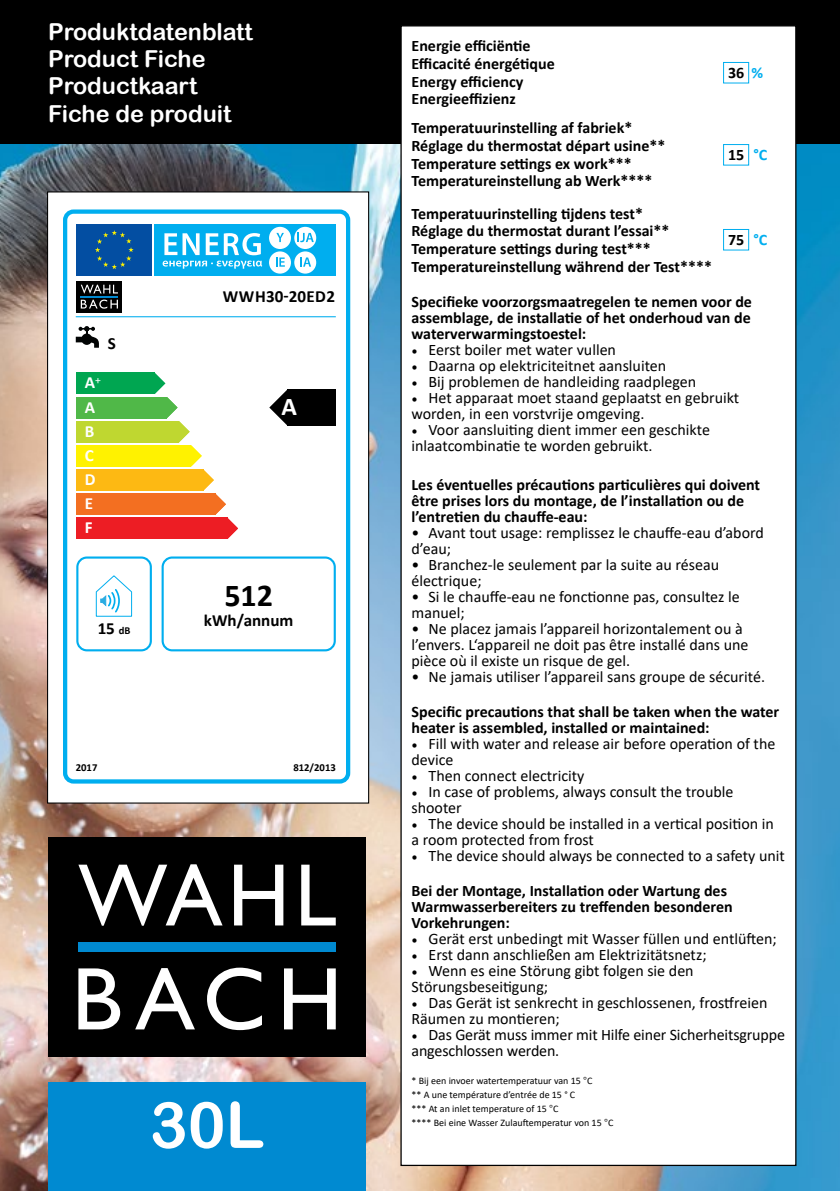
<style>
.page{position:relative;width:840px;height:1191px;background:#fff}
.page>*{position:absolute;margin:0;border:0;box-sizing:border-box;transform-origin:0 0}
.t1{font:64px "Arial Rounded MT Bold";color:#fff}
.t2{font:700 32px "Calibri";color:#000}
.t3{font:700 25.6px "Calibri";color:#fff}
.t4{font:23.4px/27.4px "Arial Rounded MT Bold";color:#fff}
.t5{font:700 17px "Calibri";color:#000}
.t6{font:700 17px "Calibri";letter-spacing:.02em;color:#000}
.t7{font:700 17px/24.2px "Calibri";color:#fff}
.t8{font:16px/16px "Calibri";color:#000}
.t9{font:700 16px/17.6px "Calibri";color:#000}
.t10{font:700 10.6px "Calibri";color:#000}
.t11{font:10px/14px "Calibri";color:#000}
.s1{font-size:10.6px}
.s2{color:#00aeef}
.s3{font-family:"Minion Pro"}
.s4{font-weight:700}
.s5{font-family:"Avant Garde"}
</style>
<div class="page">
<img style="left:0;top:143px;width:839px;height:1048px">
<div style="left:0;top:0;width:839px;height:143px;background:#000"></div>
<div style="left:48px;top:1082px;width:318px;height:109px;background:#008ad1"></div>
<div style="left:48px;top:837px;width:318px;height:219px;background:#000"></div>
<svg style="left:78px;top:864px;width:144px;height:61px"></svg>
<svg style="left:234px;top:864px;width:49px;height:61px"></svg>
<svg style="left:301px;top:864px;width:34px;height:61px"></svg>
<svg style="left:78px;top:968px;width:42px;height:61px"></svg>
<svg style="left:135px;top:968px;width:60px;height:61px"></svg>
<svg style="left:207px;top:967px;width:55px;height:63px"></svg>
<svg style="left:284px;top:968px;width:51px;height:61px"></svg>
<div style="left:78px;top:942px;width:257px;height:10px;background:#0089d0"></div>
<div style="left:47px;top:191px;width:322px;height:612px;background:#fff;border:1px solid #000"></div>
<div style="left:400px;top:25px;width:396px;height:1141px;background:#fff;border:1px solid #000"></div>
<svg style="left:68px;top:214px;width:283px;height:570px"></svg>
<div style="left:63px;top:209px;width:287px;height:574px;border:4px solid #00aeef;border-radius:8px"></div>
<div style="left:76px;top:373px;width:79px;height:21px;background:#00a651"></div>
<div style="left:76px;top:518px;width:151px;height:21px;background:#ed1d24"></div>
<div style="left:76px;top:493px;width:139px;height:22px;background:#f36f21"></div>
<div style="left:76px;top:469px;width:127px;height:21px;background:#fdb913"></div>
<div style="left:76px;top:445px;width:115px;height:21px;background:#fff200"></div>
<div style="left:76px;top:397px;width:91px;height:21px;background:#50b848"></div>
<div style="left:76px;top:421px;width:103px;height:21px;background:#bfd730"></div>
<svg style="left:144px;top:373px;width:94px;height:166px"></svg>
<div style="left:287px;top:389px;width:48px;height:37px;background:#000"></div>
<svg style="left:269px;top:389px;width:18px;height:37px"></svg>
<div style="left:722px;top:144px;width:26px;height:22px;border:1px solid #00aeef"></div>
<div style="left:722px;top:229px;width:26px;height:21px;border:1px solid #00aeef"></div>
<div style="left:722px;top:62px;width:26px;height:21px;border:1px solid #00aeef"></div>
<h3 class="t4" style="left:48px;top:17px;width:206px">Produktdatenblatt<br>Product Fiche<br>Productkaart<br>Fiche de produit</h3>
<p class="t5" style="left:108px;top:332px;width:10px">S</p>
<p class="t7" style="left:85px;top:370px;width:18px">A<sup>+<br></sup>A<br>B<br>C<br>D<br>E<br>F</p>
<p class="t5" style="left:98px;top:616px;width:34px">15 <span class="s1">dB</span></p>
<p class="t6" style="left:223px;top:284px;width:114px">WWH30-20ED2</p>
<h3 class="t3" style="left:281px;top:388px;width:17px">A</h3>
<h2 class="t2" style="left:224px;top:573px;width:50px">512</h2>
<p class="t5" style="left:204px;top:608px;width:91px">kWh/annum</p>
<p class="t10" style="left:76px;top:759px;width:23px">2017</p>
<p class="t10" style="left:293px;top:759px;width:44px">812/2013</p>
<h1 class="t1" style="left:149px;top:1087px;width:116px">30L</h1>
<p class="t9" style="left:411px;top:37px;width:121px">Energie efficiëntie</p>
<p class="t9" style="left:411px;top:55px;width:145px">Efficacité énergétique<br>Energy efficiency<br>Energieeffizienz</p>
<p class="t9" style="left:411px;top:119px;width:222px">Temperatuurinstelling af fabriek*</p>
<p class="t9" style="left:411px;top:137px;width:255px">Réglage du thermostat départ usine**<br>Temperature settings ex work***<br>Temperatureinstellung ab Werk****</p>
<p class="t9" style="left:411px;top:204px;width:233px">Temperatuurinstelling tijdens test*</p>
<p class="t9" style="left:727px;top:64px;width:37px">36 <span class="s2">%</span></p>
<p class="t9" style="left:727px;top:146px;width:41px">15 <span class="s2">°C</span></p>
<p class="t9" style="left:411px;top:222px;width:302px">Réglage du thermostat durant l’essai**<br>Temperature settings during test***<br>Temperatureinstellung während der Test****</p>
<p class="t9" style="left:411px;top:293px;width:342px;line-height:16px;text-align:justify">Specifieke voorzorgsmaatregelen te nemen voor de assemblage, de installatie of het onderhoud van de waterverwarmingstoestel:</p>
<p class="t8" style="left:411px;top:341px;width:206px"><span class="s3">•</span> Eerst boiler met water vullen</p>
<p class="t8" style="left:411px;top:357px;width:256px"><span class="s3">•</span> Daarna op elektriciteitnet aansluiten</p>
<p class="t8" style="left:411px;top:373px;width:286px"><span class="s3">•</span> Bij problemen de handleiding raadplegen</p>
<p class="t8" style="left:411px;top:389px;width:329px"><span class="s3">•</span> Het apparaat moet staand geplaatst en gebruikt worden, in een vorstvrije omgeving.</p>
<p class="t8" style="left:411px;top:421px;width:300px"><span class="s3">•</span> Voor aansluiting dient immer een geschikte inlaatcombinatie te worden gebruikt.</p>
<p class="t9" style="left:411px;top:476px;width:350px;line-height:16px">Les éventuelles précautions particulières qui doivent être prises lors du montage, de l’installation ou de l’entretien du chauffe-eau:</p>
<p class="t8" style="left:411px;top:524px;width:354px">• Avant tout usage: remplissez le chauffe-eau d’abord d’eau;</p>
<p class="t8" style="left:411px;top:556px;width:309px">• Branchez-le seulement par la suite au réseau électrique;</p>
<p class="t8" style="left:411px;top:588px;width:329px">• Si le chauffe-eau ne fonctionne pas, consultez le manuel;</p>
<p class="t8" style="left:411px;top:620px;width:338px">• Ne placez jamais l’appareil horizontalement ou à l’envers. L‘appareil ne doit pas être installé dans une pièce où il existe un risque de gel.</p>
<p class="t8" style="left:411px;top:668px;width:355px">• Ne jamais utiliser l’appareil sans groupe de sécurité.</p>
<p class="t9" style="left:411px;top:703px;width:369px;line-height:16px">Specific precautions that shall be taken when the water heater is assembled, installed or maintained:</p>
<p class="t8" style="left:411px;top:735px;width:365px"><span class="s3">•</span> Fill with water and release air before operation of the device</p>
<p class="t8" style="left:411px;top:767px;width:174px"><span class="s3">•</span> Then connect electricity</p>
<p class="t8" style="left:411px;top:783px;width:323px"><span class="s3">•</span> In case of problems, always consult the trouble shooter</p>
<p class="t8" style="left:411px;top:815px;width:364px"><span class="s3">•</span> The device should be installed in a vertical position in a room protected from frost</p>
<p class="t8" style="left:411px;top:837px;width:374px;line-height:34.8px"><span class="s3">•</span> The device should always be connected to a safety unit<br><span class="s4">Bei der Montage, Installation oder Wartung des</span></p>
<p class="t9" style="left:411px;top:898px;width:322px;line-height:16px">Warmwasserbereiters zu treffenden besonderen<br>Vorkehrungen:</p>
<p class="t8" style="left:411px;top:930px;width:366px"><span class="s3">•</span> Gerät erst unbedingt mit Wasser füllen und entlüften;</p>
<p class="t8" style="left:411px;top:946px;width:296px"><span class="s3">•</span> Erst dann anschließen am Elektrizitätsnetz;</p>
<p class="t8" style="left:411px;top:962px;width:283px"><span class="s3">•</span> Wenn es eine Störung gibt folgen sie den<br>Störungsbeseitigung;</p>
<p class="t8" style="left:411px;top:994px;width:357px"><span class="s3">•</span> Das Gerät ist senkrecht in geschlossenen, frostfreien<br>Räumen zu montieren;</p>
<p class="t8" style="left:411px;top:1026px;width:375px"><span class="s3">•</span> Das Gerät muss immer mit Hilfe einer Sicherheitsgruppe angeschlossen werden.</p>
<p class="t11" style="left:411px;top:1073px;width:203px">* Bij een invoer watertemperatuur van 15 <span class="s5">°</span>C<br>** A une température d’entrée de 15 ° C<br>*** At an inlet temperature of 15 <span class="s5">°</span>C<br>**** Bei eine Wasser Zulauftemperatur von 15 <span class="s5">°</span>C</p>
<p class="t9" style="left:727px;top:231px;width:41px">75 <span class="s2">°C</span></p>
</div>
